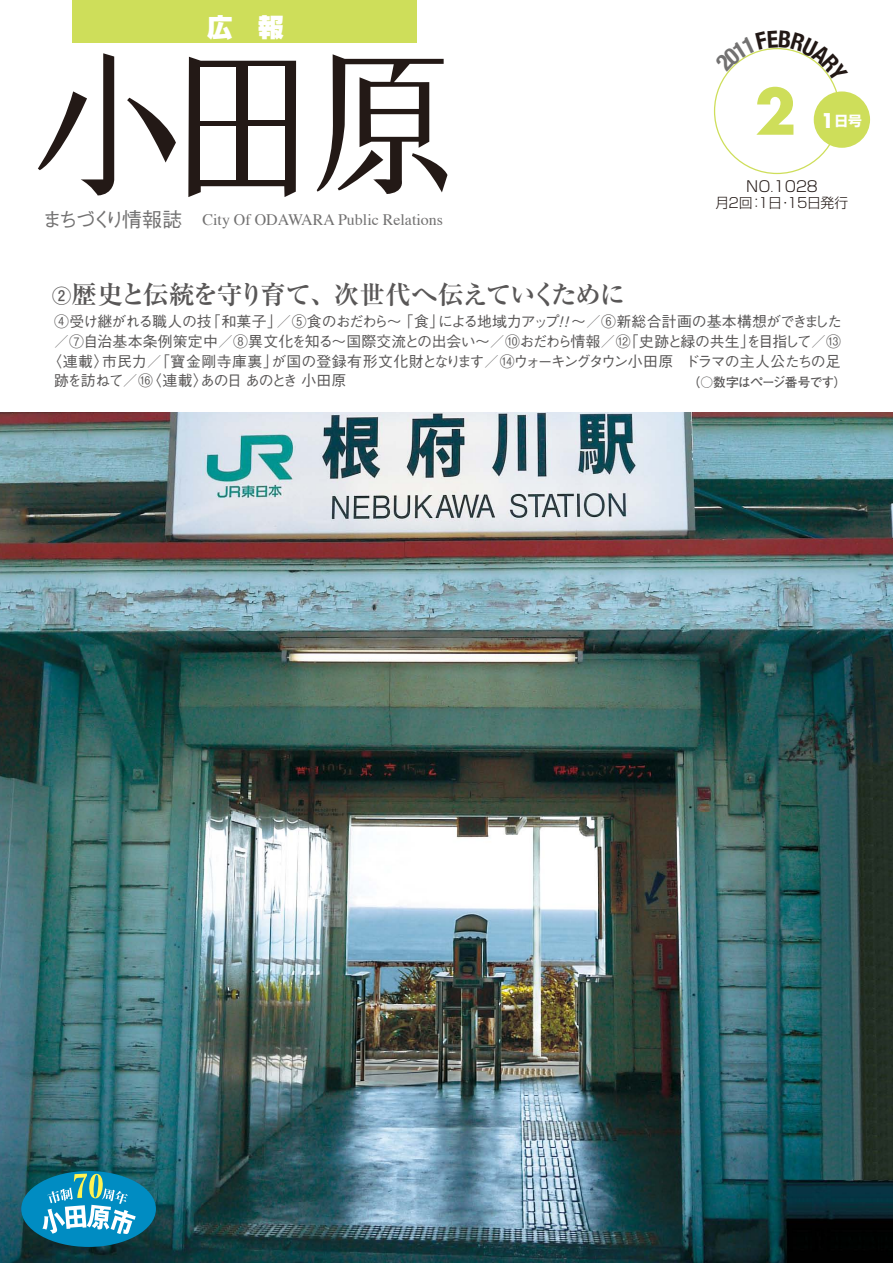
<style>
.page{position:relative;width:893px;height:1263px;background:#fff}
.page>*{position:absolute;margin:0;border:0;box-sizing:border-box;transform-origin:0 0}
.t1{font:700 61.2px "Futura";color:#cede5a}
.t2{font:700 25.5px "Ryumin Pro";letter-spacing:-.05em;color:#595757}
.t3{font:900 25.5px "Shin Go Pro";color:#fff}
.t4{font:15.9px "Times";color:#727171}
.t5{font:500 14.85px "Gothic BBB Pro";letter-spacing:-.005em;color:#595757}
.t6{font:500 14.85px "Gothic BBB Pro";letter-spacing:-.035em;color:#595757}
.t7{font:500 14.85px "Gothic BBB Pro";letter-spacing:-.055em;color:#595757}
.t8{font:500 14.85px "Gothic BBB Pro";letter-spacing:-.09em;color:#595757}
.t9{font:500 14.85px "Gothic BBB Pro";letter-spacing:.005em;color:#595757}
.t10{font:300 14.85px "Shin Go Pro";letter-spacing:-.07em;color:#221815}
.t11{font:300 13.8px "Shin Go Pro";letter-spacing:-.155em;color:#221815}
.t12{font:700 13.8px "Shin Go Pro";color:#fff}
.t13{font:700 12.75px "Futo Go B101 Pro";letter-spacing:-.065em;color:#595757}
.s1{font-family:"Gothic BBB Pro";font-weight:500;font-size:20.25px}
.s2{font-family:"Futura";font-size:19.8px}
.s3{font-size:11.7px}
.s4{font-family:"Futo Go B101 Pro";font-size:19.2px}
</style>
<div class="page">
<div style="left:72px;top:0;width:344px;height:43px;background:#cede5a"></div>
<div style="left:814px;top:91px;width:56px;height:57px;background:#cede5a;border-radius:50%"></div>
<svg style="left:38px;top:53px;width:76px;height:142px"></svg>
<svg style="left:127px;top:98px;width:49px;height:65px"></svg>
<svg style="left:188px;top:57px;width:108px;height:140px"></svg>
<div style="left:200px;top:67px;width:36px;height:53px;background:#fff"></div>
<div style="left:248px;top:66px;width:37px;height:54px;background:#fff"></div>
<div style="left:248px;top:126px;width:37px;height:54px;background:#fff"></div>
<div style="left:200px;top:126px;width:36px;height:54px;background:#fff"></div>
<svg style="left:317px;top:54px;width:130px;height:140px"></svg>
<img style="left:0;top:412px;width:893px;height:851px">
<div style="left:21px;top:1171px;width:135px;height:76px;background:#008cc2;border-radius:50%"></div>
<svg style="left:42px;top:1173px;width:94px;height:61px"></svg>
<svg style="left:721px;top:48px;width:112px;height:34px"></svg>
<p class="t3" style="left:207px;top:7px;width:78px">広　報</p>
<p class="t4" style="left:42px;top:204px;width:402px"><span class="s1">まちづくり情報誌</span> City Of ODAWARA Public Relations</p>
<p class="t1" style="left:754px;top:69px;width:44px">2</p>
<p class="t12" style="left:821px;top:110px;width:43px"><span class="s2">1</span>日号</p>
<p class="t10" style="left:746px;top:174px;width:75px">NO<span class="s3">.</span>10２８</p>
<p class="t11" style="left:715px;top:191px;width:134px">月２回：１日・１５日発行</p>
<p class="t2" style="left:52px;top:274px;width:575px"><span class="s4">②</span>歴史と伝統を守り育て、次世代へ伝えていくために</p>
<p class="t7" style="left:54px;top:310px;width:507px">④受け継がれる職人の技「和菓子」／⑤食のおだわら〜「食」による地域力アップ</p>
<p class="t9" style="left:571px;top:310px;width:272px">〜／⑥新総合計画の基本構想ができました</p>
<p class="t6" style="left:54px;top:329px;width:788px">／⑦自治基本条例策定中／⑧異文化を知る〜国際交流との出会い〜／⑩おだわら情報／⑫「史跡と緑の共生」を目指して／⑬</p>
<p class="t5" style="left:47px;top:349px;width:795px">〈連載〉市民力／「寶金剛寺庫裏」が国の登録有形文化財となります／⑭ウォーキングタウン小田原　ドラマの主人公たちの足</p>
<p class="t8" style="left:54px;top:369px;width:294px">跡を訪ねて／⑯〈連載〉あの日 あのとき 小田原</p>
<p class="t13" style="left:687px;top:371px;width:161px">（○数字はページ番号です）</p>
</div>
